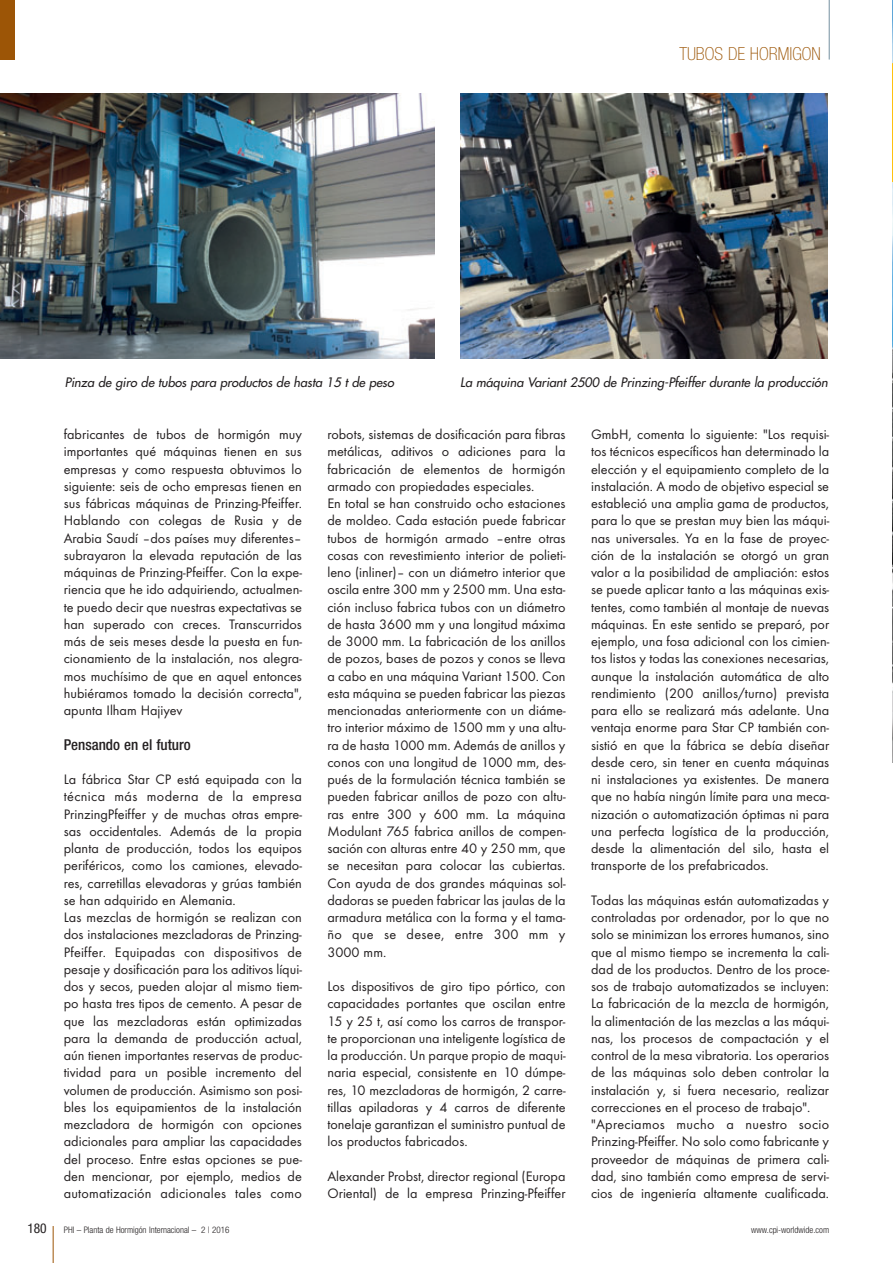
<style>
.page{position:relative;width:893px;height:1263px;background:#fff}
.page>*{position:absolute;margin:0;border:0;box-sizing:border-box;transform-origin:0 0}
.t1{font:100 condensed 18px "Helvetica Neue";color:#9c5506}
.t2{font:500 condensed 15px "Helvetica Neue";color:#231f20}
.t3{font:14.25px/17.2px "Futura T";color:#231f20}
.t4{font:condensed 13.5px "Helvetica Neue";color:#231f20}
.t5{font:italic 12.75px "Futura";letter-spacing:-.005em;color:#231f20}
.t6{font:300 condensed 9px "Helvetica Neue";color:#231f20}
</style>
<div class="page">
<img style="left:892px;top:0;width:1px;height:763px">
<hr style="left:892px;top:763px;width:1px;height:500px;background:#144e82">
<svg style="left:892px;top:63px;width:1px;height:119px"></svg>
<hr style="left:53px;top:1226px;width:1px;height:37px;background:#9c5506">
<hr style="left:829px;top:0;width:1px;height:60px;background:#73909f">
<div style="left:0;top:0;width:15px;height:60px;background:#9c5506"></div>
<img style="left:0;top:94px;width:435px;height:264px">
<img style="left:460px;top:94px;width:367px;height:264px">
<p class="t1" style="left:679px;top:47px;width:143px">TUBOS DE HORMIGON</p>
<p class="t5" style="left:65px;top:376px;width:333px">Pinza de giro de tubos para productos de hasta 15 t de peso</p>
<p class="t5" style="left:460px;top:376px;width:371px">La máquina Variant 2500 de Prinzing-Pfeiffer durante la producción</p>
<p class="t3" style="left:64px;top:427px;width:240px;text-align:justify">fabricantes de tubos de hormigón muy importantes qué máquinas tienen en sus empresas y como respuesta obtuvimos lo siguiente: seis de ocho empresas tienen en sus fábricas máquinas de Prinzing-Pfeiffer.<br>Hablando con colegas de Rusia y de Arabia Saudí –dos países muy diferentes– subrayaron la elevada reputación de las máquinas de Prinzing-Pfeiffer. Con la expe&shy;riencia que he ido adquiriendo, actualmen&shy;te puedo decir que nuestras expectativas se han superado con creces. Transcurridos más de seis meses desde la puesta en fun&shy;cionamiento de la instalación, nos alegra&shy;mos muchísimo de que en aquel entonces hubiéramos tomado la decisión correcta", apunta Ilham Hajiyev</p>
<p class="t2" style="left:64px;top:739px;width:129px">Pensando en el futuro</p>
<p class="t3" style="left:64px;top:772px;width:240px">La fábrica Star CP está equipada con la técnica más moderna de la empresa PrinzingPfeiffer y de muchas otras empre&shy;sas occidentales. Además de la propia planta de producción, todos los equipos periféricos, como los camiones, elevado&shy;res, carretillas elevadoras y grúas también se han adquirido en Alemania.<br>Las mezclas de hormigón se realizan con dos instalaciones mezcladoras de Prinzing-Pfeiffer. Equipadas con dispositivos de pesaje y dosificación para los aditivos líqui&shy;dos y secos, pueden alojar al mismo tiem&shy;po hasta tres tipos de cemento. A pesar de que las mezcladoras están optimizadas para la demanda de producción actual, aún tienen importantes reservas de produc&shy;tividad para un posible incremento del volumen de producción. Asimismo son posi&shy;bles los equipamientos de la instalación mezcladora de hormigón con opciones adicionales para ampliar las capacidades del proceso. Entre estas opciones se pue&shy;den mencionar, por ejemplo, medios de automatización adicionales tales como</p>
<p class="t3" style="left:327px;top:427px;width:240px">robots, sistemas de dosificación para fibras metálicas, aditivos o adiciones para la fabricación de elementos de hormigón armado con propiedades especiales.<br>En total se han construido ocho estaciones de moldeo. Cada estación puede fabricar tubos de hormigón armado –entre otras cosas con revestimiento interior de polieti&shy;leno (inliner)– con un diámetro interior que oscila entre 300 mm y 2500 mm. Una esta&shy;ción incluso fabrica tubos con un diámetro de hasta 3600 mm y una longitud máxima de 3000 mm. La fabricación de los anillos de pozos, bases de pozos y conos se lleva a cabo en una máquina Variant 1500. Con esta máquina se pueden fabricar las piezas mencionadas anteriormente con un diáme&shy;tro interior máximo de 1500 mm y una altu&shy;ra de hasta 1000 mm. Además de anillos y conos con una longitud de 1000 mm, des&shy;pués de la formulación técnica también se pueden fabricar anillos de pozo con altu&shy;ras entre 300 y 600 mm. La máquina Modulant 765 fabrica anillos de compen&shy;sación con alturas entre 40 y 250 mm, que se necesitan para colocar las cubiertas.<br>Con ayuda de dos grandes máquinas sol&shy;dadoras se pueden fabricar las jaulas de la armadura metálica con la forma y el tama&shy;ño que se desee, entre 300 mm y 3000 mm.</p>
<p class="t3" style="left:327px;top:979px;width:240px;text-align:justify">Los dispositivos de giro tipo pórtico, con capacidades portantes que oscilan entre 15 y 25 t, así como los carros de transpor&shy;te proporcionan una inteligente logística de la producción. Un parque propio de maqui&shy;naria especial, consistente en 10 dúmpe&shy;res, 10 mezcladoras de hormigón, 2 carre&shy;tillas apiladoras y 4 carros de diferente tonelaje garantizan el suministro puntual de los productos fabricados.</p>
<p class="t3" style="left:327px;top:1169px;width:240px">Alexander Probst, director regional (Europa<br>Oriental) de la empresa Prinzing-Pfeiffer</p>
<p class="t3" style="left:591px;top:427px;width:240px;text-align:justify">GmbH, comenta lo siguiente: "Los requisi&shy;tos técnicos específicos han determinado la elección y el equipamiento completo de la instalación. A modo de objetivo especial se estableció una amplia gama de productos, para lo que se prestan muy bien las máqui&shy;nas universales. Ya en la fase de proyec&shy;ción de la instalación se otorgó un gran valor a la posibilidad de ampliación: estos se puede aplicar tanto a las máquinas exis&shy;tentes, como también al montaje de nuevas máquinas. En este sentido se preparó, por ejemplo, una fosa adicional con los cimien&shy;tos listos y todas las conexiones necesarias, aunque la instalación automática de alto rendimiento (200 anillos/turno) prevista para ello se realizará más adelante. Una ventaja enorme para Star CP también con&shy;sistió en que la fábrica se debía diseñar desde cero, sin tener en cuenta máquinas ni instalaciones ya existentes. De manera que no había ningún límite para una meca&shy;nización o automatización óptimas ni para una perfecta logística de la producción, desde la alimentación del silo, hasta el transporte de los prefabricados.</p>
<p class="t3" style="left:591px;top:893px;width:240px">Todas las máquinas están automatizadas y controladas por ordenador, por lo que no solo se minimizan los errores humanos, sino que al mismo tiempo se incrementa la cali&shy;dad de los productos. Dentro de los proce&shy;sos de trabajo automatizados se incluyen:<br>La fabricación de la mezcla de hormigón, la alimentación de las mezclas a las máqui&shy;nas, los procesos de compactación y el control de la mesa vibratoria. Los operarios de las máquinas solo deben controlar la instalación y, si fuera necesario, realizar correcciones en el proceso de trabajo". "Apreciamos mucho a nuestro socio Prinzing-Pfeiffer. No solo como fabricante y proveedor de máquinas de primera cali&shy;dad, sino también como empresa de servi&shy;cios de ingeniería altamente cualificada.</p>
<p class="t4" style="left:28px;top:1223px;width:21px">180</p>
<p class="t6" style="left:64px;top:1226px;width:167px">PHI – Planta de Hormigón Internacional – 2 | 2016</p>
<p class="t6" style="left:751px;top:1226px;width:79px">www.cpi-worldwide.com</p>
</div>
